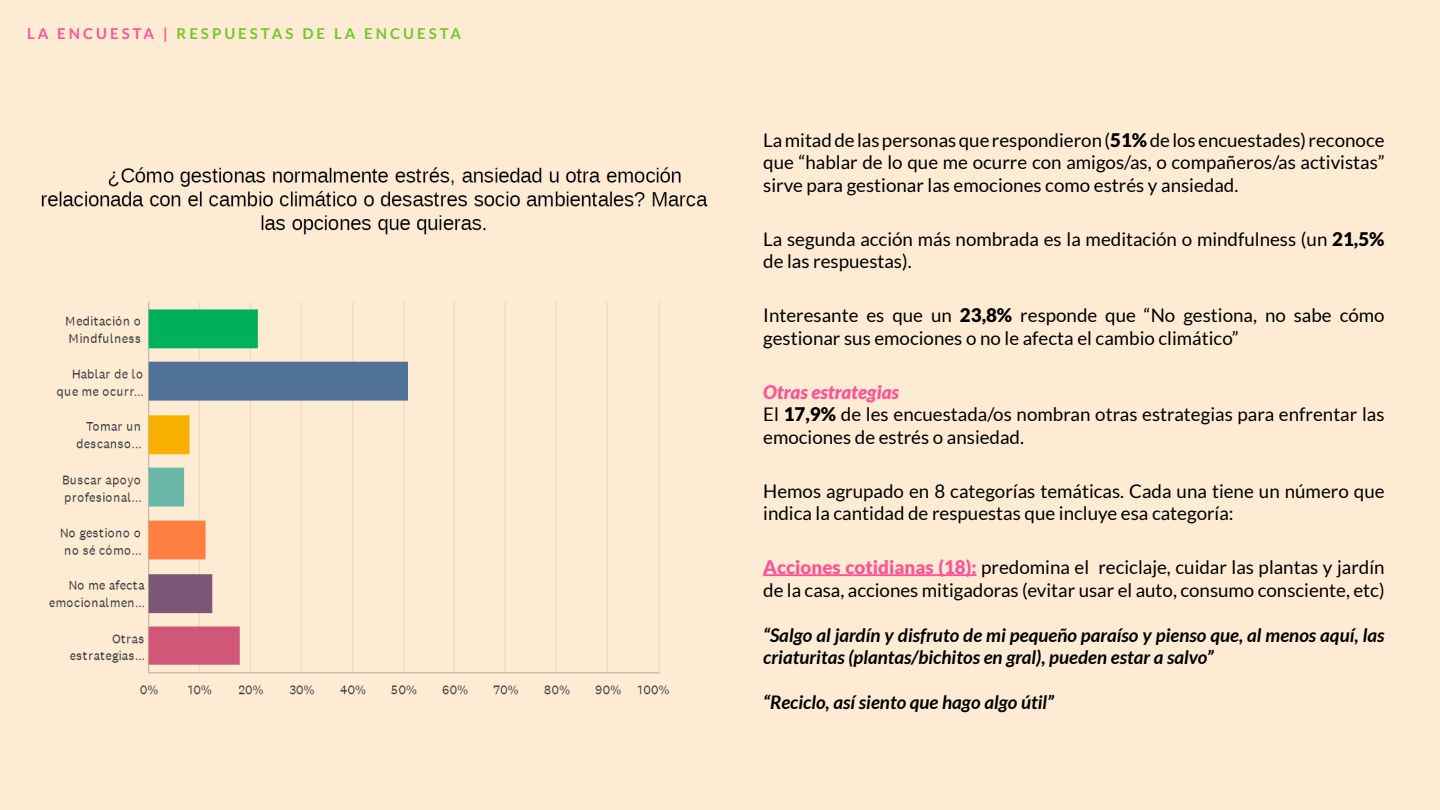
<style>
.page{position:relative;width:1440px;height:810px;background:#fdebd3}
.page>*{position:absolute;margin:0;border:0;box-sizing:border-box;transform-origin:0 0}
.t1{font:18.75px/22.5px "Lato";color:#000}
.t2{font:italic 700 18.75px/22.5px "Lato";color:#000}
.t3{font:700 15px "Lato";letter-spacing:.2em;color:#73c82c}
.s1{color:#fc5498}
.s2{font-weight:900}
.s3{font-weight:900;font-style:italic;color:#fc5498}
.s4{font-weight:900;color:#fc5498}
</style>
<div class="page">
<hr style="left:763px;top:574px;width:214px;height:2px;background:#fc5498">
<img style="left:48px;top:302px;width:622px;height:393px">
<img style="left:41px;top:167px;width:667px;height:68px">
<div style="left:62px;top:166px;width:42px;height:19px;background:#fdebd3"></div>
<p class="t3" style="left:27px;top:25px;width:436px"><span class="s1">LA ENCUESTA |</span> RESPUESTAS DE LA ENCUESTA</p>
<p class="t1" style="left:763px;top:129px;width:623px;text-align:justify">La mitad de las personas que respondieron (<span class="s2">51%</span> de los encuestades) reconoce que “hablar de lo que me ocurre con amigos/as, o compañeros/as activistas” sirve para gestionar las emociones como estrés y ansiedad.</p>
<p class="t1" style="left:763px;top:228px;width:623px">La segunda acción más nombrada es la meditación o mindfulness (un <span class="s2">21,5% </span>de las respuestas).</p>
<p class="t1" style="left:763px;top:304px;width:623px">Interesante es que un <span class="s2">23,8%</span> responde que “No gestiona, no sabe cómo gestionar sus emociones o no le afecta el cambio climático”</p>
<p class="t1" style="left:763px;top:381px;width:623px"><span class="s3">Otras estrategias<br></span>El <span class="s2">17,9%</span> de les encuestada/os nombran otras estrategias para enfrentar las emociones de estrés o ansiedad.</p>
<p class="t1" style="left:763px;top:480px;width:623px">Hemos agrupado en 8 categorías temáticas. Cada una tiene un número que indica la cantidad de respuestas que incluye esa categoría:</p>
<p class="t1" style="left:763px;top:556px;width:623px"><span class="s4">Acciones cotidianas (18):</span> predomina el reciclaje, cuidar las plantas y jardín de la casa, acciones mitigadoras (evitar usar el auto, consumo consciente, etc)</p>
<p class="t2" style="left:763px;top:624px;width:623px">“Salgo al jardín y disfruto de mi pequeño paraíso y pienso que, al menos aquí, las criaturitas (plantas/bichitos en gral), pueden estar a salvo”</p>
<p class="t2" style="left:763px;top:691px;width:292px">“Reciclo, así siento que hago algo útil”</p>
</div>
